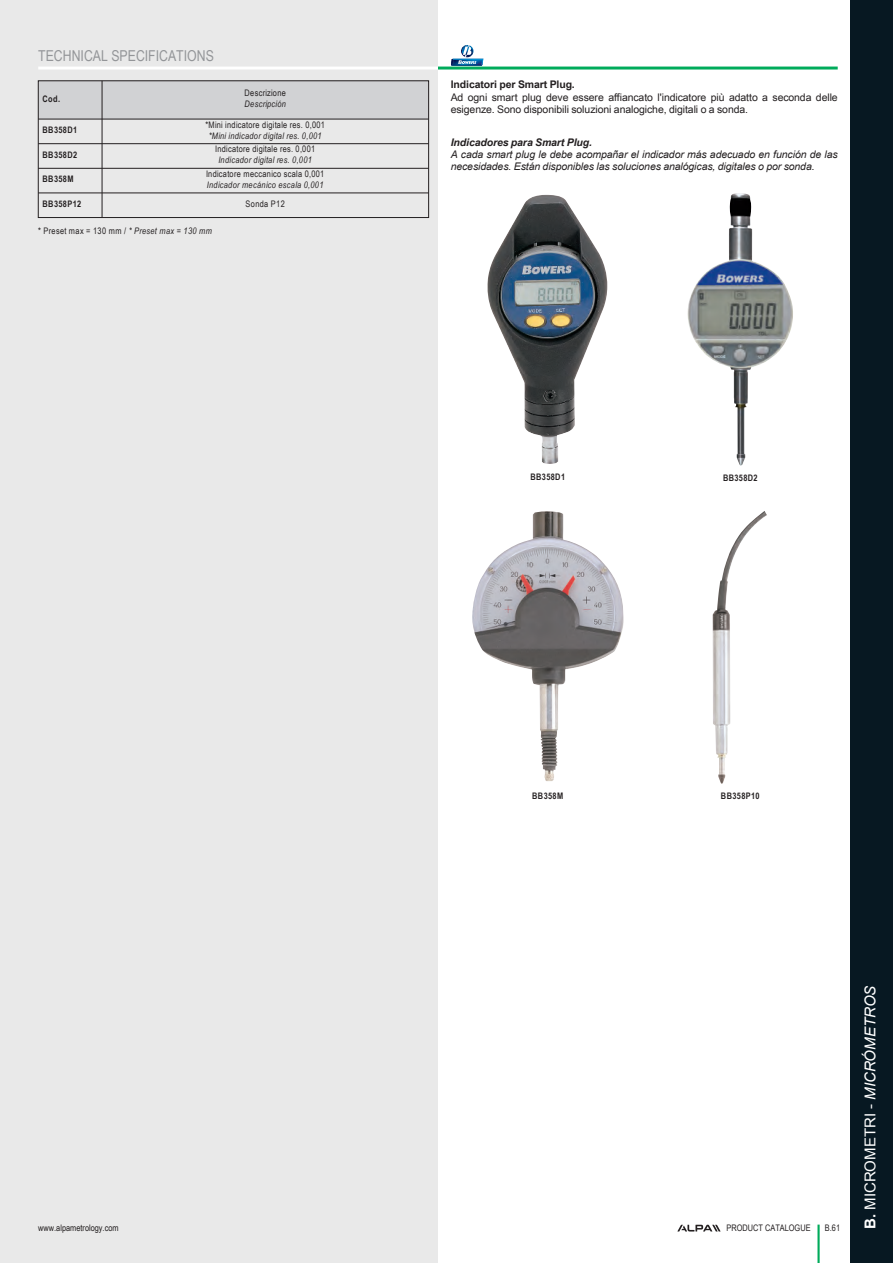
<style>
.page{position:relative;width:893px;height:1263px;background:#fff}
.page>*{position:absolute;margin:0;border:0;box-sizing:border-box;transform-origin:0 0}
.t1{font:15px "Arial Link";color:#fff}
.t2{font:15px "Arial Link Narrow";color:#939598}
.t3{font:italic 10.5px/12px "Arial Link";letter-spacing:-.01em;color:#231f20}
.t4{font:10.5px/12px "Arial Link";letter-spacing:-.01em;color:#231f20}
.t5{font:italic 700 10.5px "Arial Link";letter-spacing:-.01em;color:#231f20}
.t6{font:700 10.5px "Arial Link";letter-spacing:-.01em;color:#231f20}
.t7{font:9px "Arial Link Narrow";letter-spacing:.035em;color:#231f20}
.t8{font:italic 9px "Arial Link Narrow";letter-spacing:.04em;color:#231f20}
.t9{font:700 9px "Arial Link Narrow";letter-spacing:.04em;color:#231f20}
.t10{font:9px "Arial Link Narrow";color:#231f20}
.s1{font-style:italic}
.s2{font-weight:700}
</style>
<div class="page">
<div style="left:0;top:0;width:438px;height:1263px;background:#e9e9e9"></div>
<div style="left:850px;top:0;width:43px;height:1263px;background:#071822"></div>
<hr style="left:817px;top:1224px;width:3px;height:39px;background:#00ab5b">
<svg style="left:677px;top:1225px;width:43px;height:6px"></svg>
<hr style="left:438px;top:67px;width:400px;height:3px;background:#00ab5b">
<div style="left:38px;top:81px;width:64px;height:38px;background:#d1d2d4"></div>
<div style="left:102px;top:81px;width:327px;height:38px;background:#d1d2d4"></div>
<hr style="left:38px;top:119px;width:391px;height:1px;background:#231f20">
<hr style="left:38px;top:143px;width:391px;height:1px;background:#231f20">
<hr style="left:38px;top:168px;width:391px;height:1px;background:#231f20">
<hr style="left:38px;top:193px;width:391px;height:1px;background:#231f20">
<hr style="left:102px;top:81px;width:1px;height:137px;background:#231f20">
<div style="left:38px;top:81px;width:391px;height:137px;border:1px solid #231f20"></div>
<img style="left:487px;top:195px;width:121px;height:269px">
<img style="left:687px;top:193px;width:106px;height:273px">
<img style="left:472px;top:511px;width:152px;height:270px">
<img style="left:713px;top:511px;width:54px;height:273px">
<img style="left:476px;top:60px;width:6px;height:5px">
<hr style="left:452px;top:59px;width:31px;height:1px;background:#006bb0">
<hr style="left:451px;top:65px;width:31px;height:1px;background:#00457b">
<hr style="left:451px;top:66px;width:31px;height:1px;background:#00457b">
<svg style="left:451px;top:45px;width:25px;height:21px"></svg>
<hr style="left:38px;top:67px;width:400px;height:3px;background:#fff">
<h1 class="t2" style="left:38px;top:47px;width:177px">TECHNICAL SPECIFICATIONS</h1>
<p class="t9" style="left:43px;top:93px;width:19px">Cod.</p>
<p class="t7" style="left:244px;top:88px;width:43px">Descrizione</p>
<p class="t8" style="left:244px;top:99px;width:43px">Descripción</p>
<p class="t9" style="left:43px;top:125px;width:36px">BB358D1</p>
<p class="t7" style="left:205px;top:119px;width:121px">*Mini indicatore digitale res. 0,001</p>
<p class="t8" style="left:209px;top:131px;width:114px">*Mini indicador digital res. 0,001</p>
<p class="t9" style="left:43px;top:149px;width:36px">BB358D2</p>
<p class="t7" style="left:215px;top:144px;width:102px">Indicatore digitale res. 0,001</p>
<p class="t8" style="left:218px;top:155px;width:95px">Indicador digital res. 0,001</p>
<p class="t9" style="left:43px;top:174px;width:33px">BB358M</p>
<p class="t7" style="left:206px;top:169px;width:120px">Indicatore meccanico scala 0,001</p>
<p class="t8" style="left:207px;top:180px;width:118px">Indicador mecánico escala 0,001</p>
<p class="t9" style="left:43px;top:199px;width:40px">BB358P12</p>
<p class="t7" style="left:246px;top:199px;width:41px">Sonda P12</p>
<p class="t7" style="left:38px;top:225px;width:175px">* Preset max = 130 mm / <span class="s1">* Preset max = 130 mm</span></p>
<p class="t6" style="left:451px;top:79px;width:126px">Indicatori per Smart Plug.</p>
<p class="t4" style="left:451px;top:91px;width:389px">Ad ogni smart plug deve essere affiancato l'indicatore più adatto a seconda delle esigenze. Sono disponibili soluzioni analogiche, digitali o a sonda.</p>
<p class="t5" style="left:451px;top:136px;width:143px">Indicadores para Smart Plug.</p>
<p class="t3" style="left:451px;top:148px;width:389px">A cada smart plug le debe acompañar el indicador más adecuado en función de las necesidades. Están disponibles las soluciones analógicas, digitales o por sonda.</p>
<p class="t9" style="left:530px;top:472px;width:36px">BB358D1</p>
<p class="t9" style="left:723px;top:472px;width:36px">BB358D2</p>
<p class="t9" style="left:532px;top:790px;width:33px">BB358M</p>
<p class="t9" style="left:721px;top:790px;width:40px">BB358P10</p>
<p class="t10" style="left:726px;top:1223px;width:86px">PRODUCT CATALOGUE</p>
<p class="t10" style="left:38px;top:1223px;width:82px">www.alpametrology.com</p>
<p class="t7" style="left:825px;top:1223px;width:17px">B.61</p>
<h1 class="t1" style="left:862px;top:1229px;width:245px;rotate:-90deg"><span class="s2">B.</span> MICROMETRI - <span class="s1">MICRÓMETROS</span></h1>
</div>
